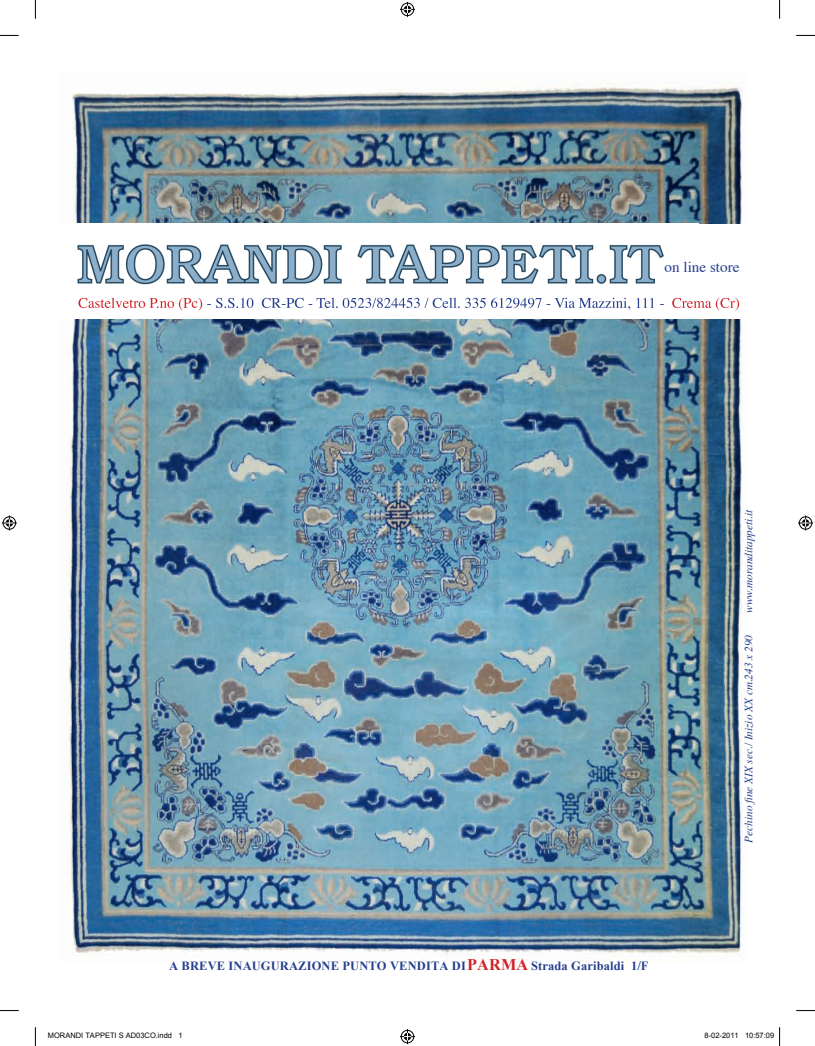
<style>
.page{position:relative;width:815px;height:1046px;background:#fff}
.page>*{position:absolute;margin:0;border:0;box-sizing:border-box;transform-origin:0 0}
.t1{font:15.12px "Times";color:#253f8e}
.t2{font:700 12.5px "Times New Roman";letter-spacing:.01em;color:#253f8e}
.t3{font:italic 11.25px "Times";color:#253f8e}
.t4{font:7.5px "Arial";color:#000}
.s1{font-size:16.25px;color:#d1232a}
</style>
<div class="page">
<img style="left:65px;top:82px;width:678px;height:874px">
<div style="left:58px;top:224px;width:739px;height:94px;background:#fff"></div>
<img style="left:77px;top:244px;width:601px;height:54px">
<svg style="left:672px;top:298px;width:67px;height:12px"></svg>
<svg style="left:78px;top:297px;width:586px;height:13px"></svg>
<svg style="left:0;top:35px;width:19px;height:1px"></svg>
<svg style="left:796px;top:35px;width:19px;height:1px"></svg>
<svg style="left:0;top:1010px;width:19px;height:1px"></svg>
<svg style="left:796px;top:1010px;width:19px;height:1px"></svg>
<svg style="left:35px;top:0;width:1px;height:19px"></svg>
<svg style="left:35px;top:1027px;width:1px;height:18px"></svg>
<svg style="left:779px;top:0;width:1px;height:19px"></svg>
<svg style="left:400px;top:2px;width:15px;height:15px"></svg>
<svg style="left:400px;top:1029px;width:15px;height:14px"></svg>
<svg style="left:2px;top:515px;width:15px;height:15px"></svg>
<svg style="left:798px;top:515px;width:15px;height:15px"></svg>
<svg style="left:779px;top:1027px;width:1px;height:18px"></svg>
<h1 class="t1" style="left:664px;top:253px;width:77px">on line store</h1>
<p class="t3" style="left:739px;top:612px;width:105px;rotate:-90deg">www.moranditappeti.it</p>
<p class="t2" style="left:169px;top:956px;width:481px">A BREVE INAUGURAZIONE PUNTO VENDITA DI<span class="s1">PARMA</span> Strada Garibaldi 1/F</p>
<p class="t3" style="left:739px;top:842px;width:209px;rotate:-90deg">Pechino fine XIX sec./ Inizio XX cm.243 x 290</p>
<p class="t4" style="left:48px;top:1030px;width:136px">MORANDI TAPPETI S AD03CO.indd 1</p>
<p class="t4" style="left:704px;top:1030px;width:71px">8-02-2011 10:57:09</p>
</div>
